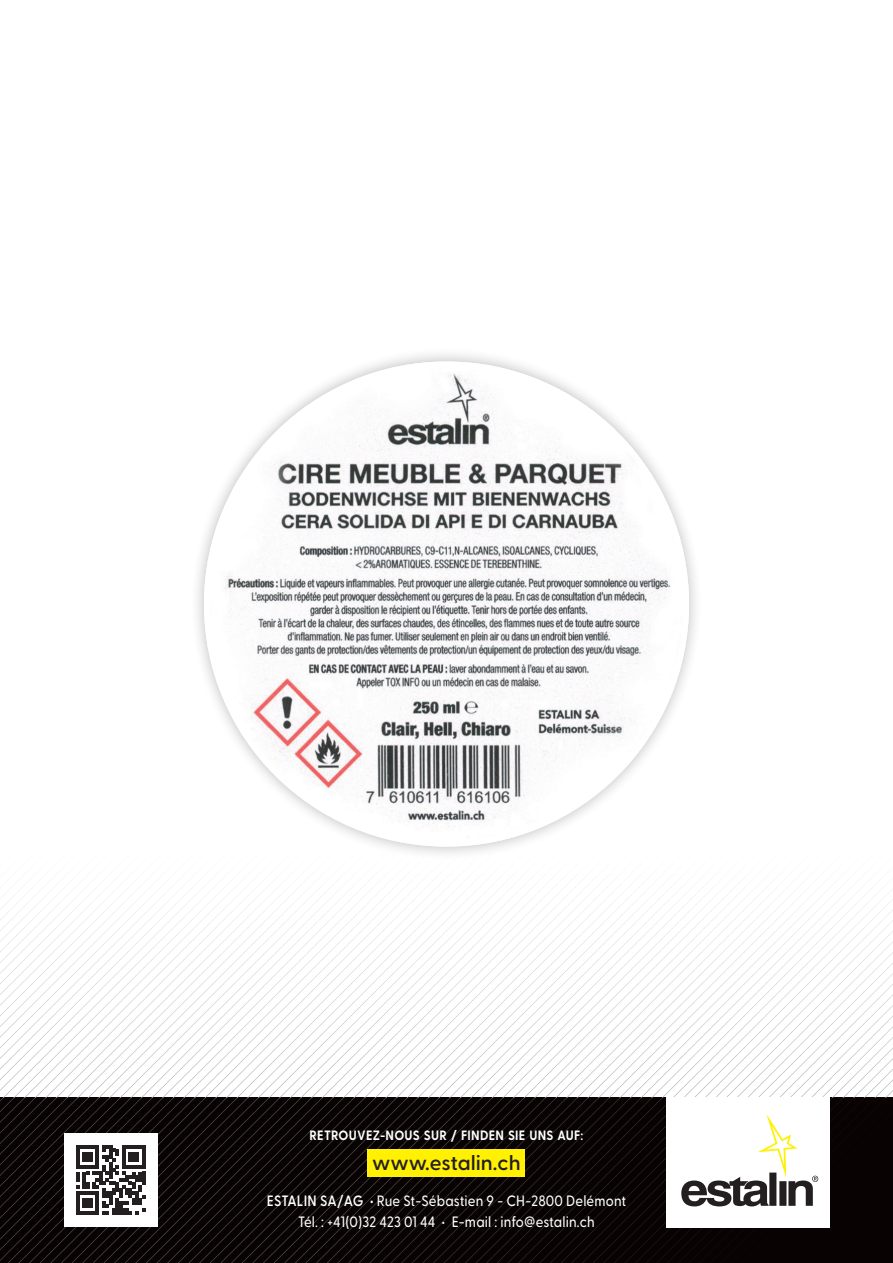
<style>
.page{position:relative;width:893px;height:1263px;background:#fff}
.page>*{position:absolute;margin:0;border:0;box-sizing:border-box;transform-origin:0 0}
.t1{font:600 21px "Greycliff CF";color:#231f20}
.t2{font:500 15px/21px "Greycliff CF";letter-spacing:.01em;color:#fff;text-align:center;scale:.9 1}
.t3{font:700 13.5px "Greycliff CF";letter-spacing:.02em;color:#fff;scale:.9 1}
.s1{font-weight:600}
</style>
<div class="page">
<svg style="left:266px;top:1097px;width:10px;height:166px;background:#0e0908"></svg>
<svg style="left:276px;top:1097px;width:11px;height:166px;background:#0e0908"></svg>
<svg style="left:287px;top:1097px;width:10px;height:166px;background:#0e0908"></svg>
<svg style="left:297px;top:1097px;width:11px;height:166px;background:#0e0908"></svg>
<svg style="left:308px;top:1097px;width:10px;height:166px;background:#0e0908"></svg>
<svg style="left:318px;top:1097px;width:11px;height:166px;background:#0e0908"></svg>
<svg style="left:329px;top:1097px;width:11px;height:166px;background:#0e0908"></svg>
<svg style="left:340px;top:1097px;width:10px;height:166px;background:#0d0908"></svg>
<svg style="left:350px;top:1097px;width:11px;height:166px;background:#0d0908"></svg>
<svg style="left:361px;top:1097px;width:11px;height:166px;background:#120d08"></svg>
<svg style="left:372px;top:1097px;width:10px;height:166px"></svg>
<svg style="left:382px;top:1097px;width:11px;height:166px;background:#0f0a08"></svg>
<svg style="left:393px;top:1097px;width:11px;height:166px;background:#0f0a08"></svg>
<svg style="left:404px;top:1097px;width:10px;height:166px"></svg>
<svg style="left:414px;top:1097px;width:11px;height:166px;background:#0f0a07"></svg>
<svg style="left:425px;top:1097px;width:10px;height:166px"></svg>
<svg style="left:435px;top:1097px;width:11px;height:166px;background:#0e0a07"></svg>
<svg style="left:446px;top:1097px;width:11px;height:166px;background:#0e0a07"></svg>
<svg style="left:457px;top:1097px;width:10px;height:166px"></svg>
<svg style="left:467px;top:1097px;width:11px;height:166px;background:#0e0907"></svg>
<svg style="left:478px;top:1097px;width:11px;height:166px;background:#0e0907"></svg>
<svg style="left:489px;top:1097px;width:10px;height:166px"></svg>
<svg style="left:499px;top:1097px;width:11px;height:166px;background:#0e0906"></svg>
<svg style="left:510px;top:1097px;width:10px;height:166px"></svg>
<svg style="left:520px;top:1097px;width:11px;height:166px;background:#0c0806"></svg>
<svg style="left:531px;top:1097px;width:11px;height:166px;background:#0c0706"></svg>
<svg style="left:542px;top:1097px;width:10px;height:166px;background:#0b0706"></svg>
<svg style="left:552px;top:1097px;width:11px;height:166px;background:#0b0706"></svg>
<svg style="left:563px;top:1097px;width:11px;height:166px;background:#0b0605"></svg>
<svg style="left:574px;top:1097px;width:10px;height:166px;background:#0b0605"></svg>
<svg style="left:584px;top:1097px;width:11px;height:166px;background:#0b0605"></svg>
<svg style="left:595px;top:1097px;width:10px;height:166px;background:#0b0605"></svg>
<svg style="left:605px;top:1097px;width:11px;height:166px;background:#0b0605"></svg>
<svg style="left:616px;top:1097px;width:11px;height:166px;background:#0a0605"></svg>
<svg style="left:314px;top:893px;width:11px;height:204px"></svg>
<svg style="left:399px;top:893px;width:11px;height:204px"></svg>
<svg style="left:516px;top:893px;width:11px;height:204px"></svg>
<svg style="left:601px;top:893px;width:11px;height:204px"></svg>
<div style="left:368px;top:1149px;width:157px;height:27px;background:#fff101"></div>
<svg style="left:0;top:893px;width:266px;height:370px"></svg>
<svg style="left:627px;top:893px;width:266px;height:370px"></svg>
<div style="left:190px;top:347px;width:513px;height:514px;background:#231f20;opacity:.3"></div>
<img style="left:204px;top:361px;width:485px;height:486px;border-radius:243px">
<p class="t3" style="left:310px;top:1127px;width:306px">RETROUVEZ-NOUS SUR / FINDEN SIE UNS AUF:</p>
<h1 class="t1" style="left:372px;top:1147px;width:150px">www.estalin.ch</h1>
<p class="t2" style="left:267px;top:1189px;width:401px"><span class="s1">ESTALIN SA/AG •</span> Rue St-Sébastien 9 - CH-2800 Delémont<br>Tél. : +41(0)32 423 01 44 • E-mail : info@estalin.ch</p>
</div>
